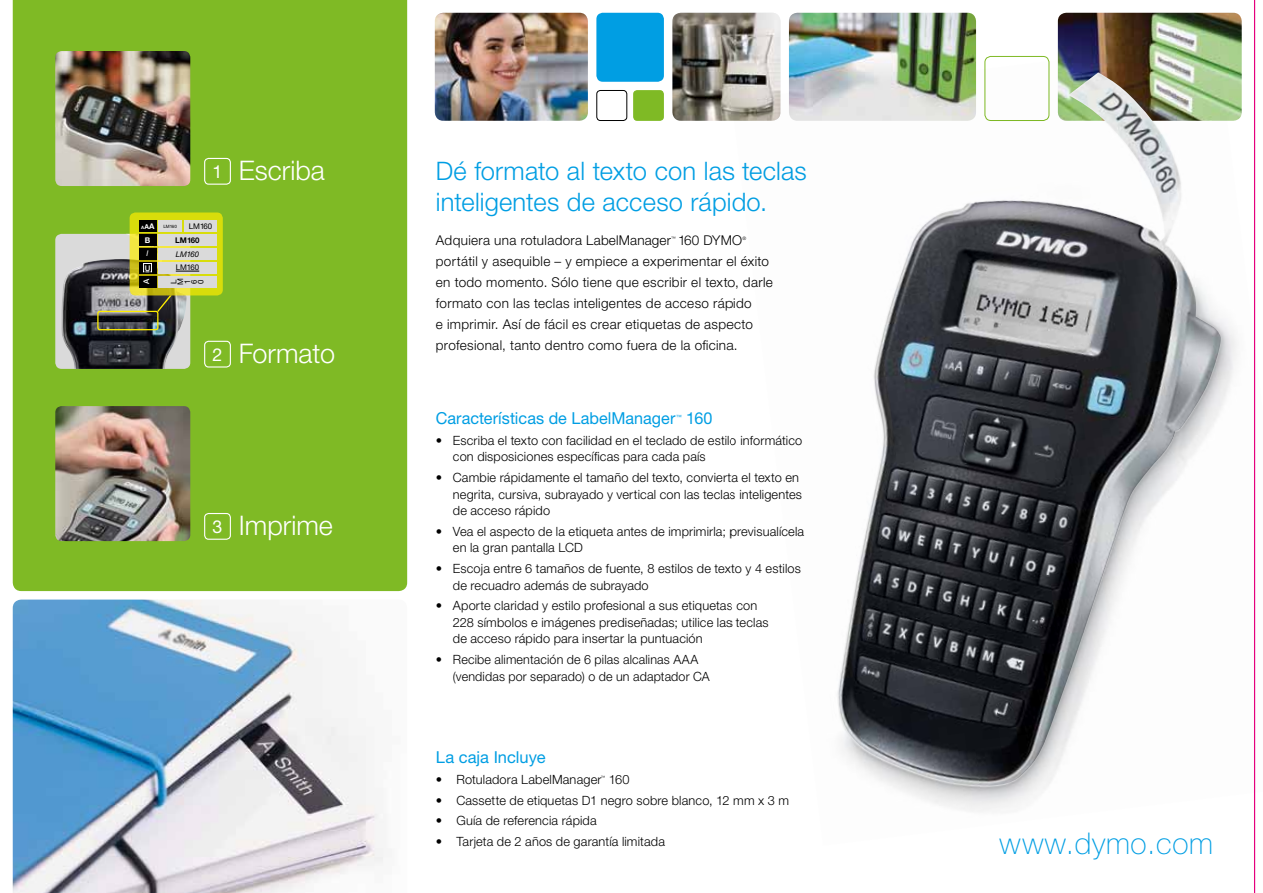
<style>
.page{position:relative;width:1263px;height:893px;background:#fff}
.page>*{position:absolute;margin:0;border:0;box-sizing:border-box;transform-origin:0 0}
.t1{font:100 30px "Helvetica Neue LTW1 G";letter-spacing:.02em;color:#009ee3}
.t2{font:300 27px "Helvetica Neue LTW1 G";color:#fff}
.t3{font:300 25.5px/31.5px "Helvetica Neue LTW1 G";letter-spacing:.005em;color:#009ee3}
.t4{font:16.5px "Helvetica Neue LTW1 G";color:#009ee3}
.t5{font:300 13.5px/21px "Helvetica Neue LTW1 G";letter-spacing:.025em;color:#000}
.t6{font:300 12.75px/16.5px "Helvetica Neue LTW1 G";letter-spacing:.015em;color:#000}
.t7{font:8.4px/7.2px "Helvetica Neue LTW1 G";color:#000}
.t8{font:700 8.4px "Helvetica Neue LTW1 G";color:#000}
.t9{font:italic 8.4px "Helvetica Neue LTW1 G";color:#000}
.t10{font:700 8.4px "Helvetica Neue LTW1 G";color:#fff}
.t11{font:500 8.4px "Helvetica Neue LTW1 G";color:#fff}
.t12{font:italic 8.4px "Helvetica Neue LTW1 G";color:#fff}
.t13{font:7.8px/6.8px "Helvetica Neue LTW1 G";color:#000}
.t14{font:italic 7.8px "Helvetica Neue LTW1 G";color:#000}
.t15{font:700 7.8px "Helvetica Neue LTW1 G";color:#000}
.t16{font:500 7.8px "Helvetica Neue LTW1 G";color:#fff}
.t17{font:700 7.8px "Helvetica Neue LTW1 G";color:#fff}
.t18{font:italic 7.8px "Helvetica Neue LTW1 G";color:#fff}
.t19{font:5.7px "Helvetica Neue LTW1 G";color:#009ee3}
.t20{font:4.8px "Helvetica Neue LTW1 G";color:#000}
.t21{font:300 4.8px "Helvetica Neue LTW1 G";color:#000}
.t22{font:4.5px "Helvetica Neue LTW1 G";color:#000}
.t23{font:700 4.5px "Helvetica Neue LTW1 G";color:#fff}
.t24{font:300 4.5px "Helvetica Neue LTW1 G";color:#000}
.s1{font-weight:400;font-size:17.85px}
.s2{font-size:4.8px}
.s3{font-size:8.4px}
.s4{font-size:6.75px}
.s5{font-size:7.8px}
</style>
<div class="page">
<div style="left:13px;top:0;width:394px;height:591px;background:#7fba25"></div>
<img style="left:13px;top:600px;width:371px;height:293px">
<img style="left:672px;top:13px;width:108px;height:108px">
<img style="left:789px;top:13px;width:187px;height:27px">
<img style="left:1058px;top:13px;width:184px;height:27px">
<img style="left:435px;top:13px;width:153px;height:108px">
<div style="left:596px;top:13px;width:68px;height:69px;background:#009ee3;border-radius:6px"></div>
<div style="left:633px;top:90px;width:31px;height:31px;background:#7fba25;border-radius:4px"></div>
<div style="left:596px;top:90px;width:31px;height:31px;border:1px solid #000;border-radius:4px"></div>
<img style="left:55px;top:51px;width:135px;height:135px">
<img style="left:55px;top:406px;width:135px;height:135px">
<div style="left:55px;top:234px;width:135px;height:135px;background:#dadada;border-radius:6px"></div>
<img style="left:61px;top:234px;width:126px;height:135px">
<div style="left:97px;top:311px;width:61px;height:19px;border:1px solid #ffed00;border-radius:2px"></div>
<svg style="left:130px;top:212px;width:93px;height:83px;fill:#d8dd0b"></svg>
<div style="left:139px;top:221px;width:17px;height:11px;background:#000"></div>
<div style="left:139px;top:248px;width:17px;height:12px;background:#000"></div>
<div style="left:139px;top:234px;width:17px;height:12px;background:#000"></div>
<div style="left:139px;top:262px;width:17px;height:11px;background:#000"></div>
<div style="left:139px;top:276px;width:17px;height:11px;background:#000"></div>
<div style="left:158px;top:221px;width:24px;height:11px;background:#dadada"></div>
<div style="left:184px;top:221px;width:33px;height:11px;background:#dadada"></div>
<div style="left:158px;top:248px;width:59px;height:12px;background:#dadada"></div>
<div style="left:158px;top:234px;width:59px;height:12px;background:#dadada"></div>
<div style="left:158px;top:262px;width:59px;height:11px;background:#dadada"></div>
<svg style="left:175px;top:270px;width:24px;height:2px"></svg>
<div style="left:158px;top:276px;width:59px;height:11px;background:#dadada"></div>
<svg style="left:157px;top:295px;width:15px;height:17px"></svg>
<svg style="left:143px;top:263px;width:9px;height:10px"></svg>
<div style="left:204px;top:158px;width:27px;height:27px;border:1px solid #fff;border-radius:4px"></div>
<div style="left:204px;top:341px;width:27px;height:27px;border:1px solid #fff;border-radius:4px"></div>
<div style="left:204px;top:513px;width:27px;height:27px;border:1px solid #fff;border-radius:4px"></div>
<img style="left:731px;top:40px;width:525px;height:806px">
<img style="left:838px;top:72px;width:383px;height:717px">
<hr style="left:1254px;top:0;width:1px;height:893px;background:#e5007d">
<h2 class="t2" style="left:213px;top:154px;width:114px"><span class="s1">1</span> Escriba</h2>
<p class="t10" style="left:141px;top:221px;width:15px"><span class="s2">A</span>+A</p>
<p class="t12" style="left:147px;top:248px;width:4px">I</p>
<p class="t11" style="left:145px;top:260px;width:8px">U</p>
<p class="t11" style="left:142px;top:283px;width:7px;rotate:-90deg">A</p>
<p class="t20" style="left:162px;top:223px;width:51px">LM160 <span class="s3">LM160</span></p>
<p class="t9" style="left:168px;top:247px;width:28px">LM160</p>
<p class="t7" style="left:169px;top:261px;width:28px">LM160</p>
<p class="t7" style="left:171px;top:284px;width:9px;rotate:-90deg">M<br>1<br>6<br>0</p>
<p class="t23" style="left:141px;top:224px;width:15px">A<span class="s4">A</span><span class="s5">A</span></p>
<p class="t18" style="left:146px;top:249px;width:4px">I</p>
<p class="t16" style="left:145px;top:263px;width:7px">U</p>
<p class="t16" style="left:142px;top:284px;width:7px;rotate:-90deg">A</p>
<p class="t13" style="left:170px;top:285px;width:8px;rotate:-90deg">L<br>M<br>1<br>6<br>0</p>
<p class="t22" style="left:163px;top:224px;width:15px">LM160</p>
<p class="t13" style="left:189px;top:223px;width:25px">LM160</p>
<p class="t14" style="left:176px;top:249px;width:25px">LM160</p>
<p class="t10" style="left:145px;top:234px;width:7px">B</p>
<p class="t8" style="left:170px;top:235px;width:28px">LM160</p>
<p class="t17" style="left:145px;top:235px;width:7px">B</p>
<p class="t15" style="left:175px;top:235px;width:26px">LM160</p>
<p class="t13" style="left:176px;top:264px;width:25px">LM160</p>
<h2 class="t2" style="left:213px;top:337px;width:124px"><span class="s1">2</span> Formato</h2>
<h2 class="t2" style="left:213px;top:509px;width:122px"><span class="s1">3</span> Imprime</h2>
<h3 class="t3" style="left:436px;top:155px;width:372px">Dé formato al texto con las teclas inteligentes de acceso rápido.</h3>
<p class="t5" style="left:436px;top:230px;width:237px">Adquiera una rotuladora LabelManager</p>
<p class="t21" style="left:671px;top:235px;width:6px">™</p>
<p class="t5" style="left:678px;top:230px;width:66px">160 DYMO</p>
<p class="t21" style="left:742px;top:235px;width:5px">®</p>
<p class="t5" style="left:436px;top:251px;width:339px">portátil y asequible – y empiece a experimentar el éxito en todo momento. Sólo tiene que escribir el texto, darle formato con las teclas inteligentes de acceso rápido<br>e imprimir. Así de fácil es crear etiquetas de aspecto profesional, tanto dentro como fuera de la oficina.</p>
<p class="t4" style="left:436px;top:408px;width:241px">Características de LabelManager</p>
<p class="t19" style="left:676px;top:414px;width:7px">™</p>
<p class="t4" style="left:686px;top:408px;width:28px">160</p>
<p class="t6" style="left:453px;top:432px;width:351px;text-indent:-17px">• Escriba el texto con facilidad en el teclado de estilo informático con disposiciones específicas para cada país</p>
<p class="t6" style="left:453px;top:469px;width:351px;text-indent:-17px">• Cambie rápidamente el tamaño del texto, convierta el texto en negrita, cursiva, subrayado y vertical con las teclas inteligentes de acceso rápido</p>
<p class="t6" style="left:453px;top:523px;width:353px;text-indent:-17px">• Vea el aspecto de la etiqueta antes de imprimirla; previsualícela en la gran pantalla LCD</p>
<p class="t6" style="left:453px;top:560px;width:349px;text-indent:-17px">• Escoja entre 6 tamaños de fuente, 8 estilos de texto y 4 estilos de recuadro además de subrayado</p>
<p class="t6" style="left:453px;top:597px;width:317px;text-indent:-17px">• Aporte claridad y estilo profesional a sus etiquetas con<br>228 símbolos e imágenes prediseñadas; utilice las teclas de acceso rápido para insertar la puntuación</p>
<p class="t6" style="left:453px;top:651px;width:258px;text-indent:-17px">• Recibe alimentación de 6 pilas alcalinas AAA (vendidas por separado) o de un adaptador CA</p>
<p class="t4" style="left:436px;top:747px;width:111px">La caja Incluye</p>
<p class="t6" style="left:436px;top:771px;width:167px">• Rotuladora LabelManager</p>
<p class="t24" style="left:601px;top:774px;width:6px">™</p>
<p class="t6" style="left:609px;top:771px;width:22px">160</p>
<p class="t6" style="left:436px;top:792px;width:355px">• Cassette de etiquetas D1 negro sobre blanco, 12 mm x 3 m</p>
<p class="t6" style="left:436px;top:813px;width:162px">• Guía de referencia rápida</p>
<p class="t6" style="left:436px;top:833px;width:231px">• Tarjeta de 2 años de garantía limitada</p>
<h1 class="t1" style="left:999px;top:825px;width:215px">www.dymo.com</h1>
</div>
